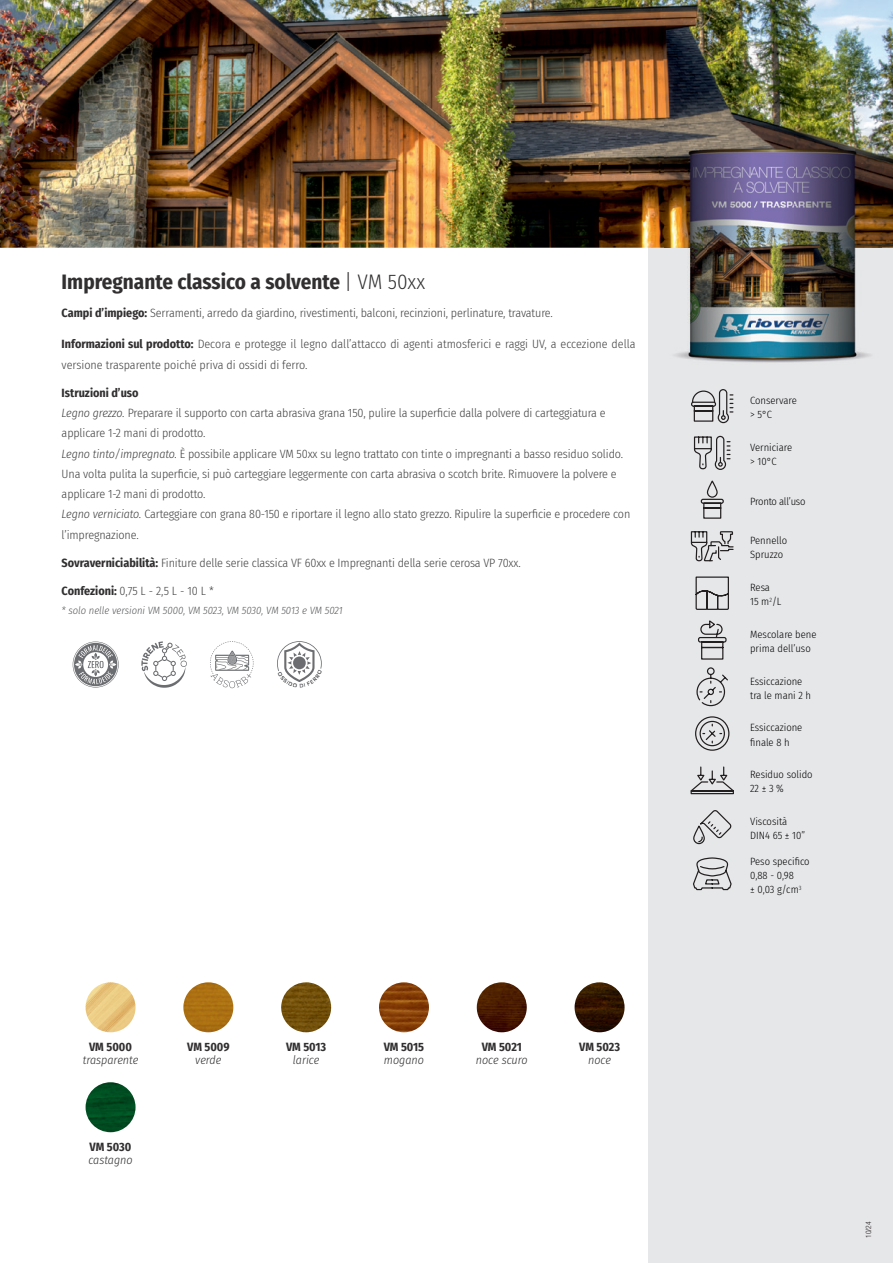
<style>
.page{position:relative;width:893px;height:1263px;background:#fff}
.page>*{position:absolute;margin:0;border:0;box-sizing:border-box;transform-origin:0 0}
.t1{font:700 21px "Fira Sans Condensed";color:#312f30}
.t2{font:300 12px/20.2px "Fira Sans Condensed";letter-spacing:-.01em;color:#3e3e3f}
.t3{font:italic 300 12px "Fira Sans Condensed";color:#312f30}
.t4{font:700 12px "Fira Sans Condensed";letter-spacing:-.005em;color:#312f30}
.t5{font:300 10.5px/14.2px "Fira Sans Condensed";color:#000}
.t6{font:italic 300 10.5px "Fira Sans Condensed";color:#57585a}
.t7{font:300 10.5px "Fira Sans Condensed";letter-spacing:-.02em;color:#000}
.t8{font:300 condensed 7.5px "Helvetica Neue LTW1 G";color:#231f20}
.s1{font-weight:300}
.s2{font-weight:700;color:#312f30}
.s3{font-style:italic}
</style>
<div class="page">
<div style="left:648px;top:0;width:245px;height:1263px;background:#e6e7e9"></div>
<svg style="left:691px;top:389px;width:42px;height:81px"></svg>
<svg style="left:690px;top:481px;width:44px;height:81px"></svg>
<svg style="left:695px;top:576px;width:34px;height:34px"></svg>
<svg style="left:698px;top:620px;width:29px;height:40px"></svg>
<svg style="left:696px;top:667px;width:32px;height:40px"></svg>
<svg style="left:695px;top:716px;width:35px;height:35px"></svg>
<svg style="left:690px;top:766px;width:44px;height:29px"></svg>
<svg style="left:693px;top:810px;width:39px;height:35px"></svg>
<svg style="left:693px;top:857px;width:39px;height:34px"></svg>
<img style="left:0;top:0;width:893px;height:248px">
<img style="left:664px;top:123px;width:217px;height:240px">
<img style="left:183px;top:982px;width:25px;height:33px">
<img style="left:379px;top:982px;width:50px;height:50px;border-radius:25px">
<img style="left:86px;top:1082px;width:50px;height:50px;border-radius:25px">
<svg style="left:72px;top:641px;width:250px;height:48px"></svg>
<h1 class="t1" style="left:62px;top:264px;width:365px">Impregnante classico a solvente <span class="s1">| VM 50xx</span></h1>
<p class="t2" style="left:62px;top:303px;width:493px"><span class="s2">Campi d’impiego:</span> Serramenti, arredo da giardino, rivestimenti, balconi, recinzioni, perlinature, travature.</p>
<p class="t2" style="left:62px;top:334px;width:575px"><span class="s2">Informazioni sul prodotto:</span> Decora e protegge il legno dall’attacco di agenti atmosferici e raggi UV, a eccezione della versione trasparente poiché priva di ossidi di ferro.</p>
<p class="t2" style="left:62px;top:383px;width:570px"><span class="s2">Istruzioni d’uso<br></span><span class="s3">Legno grezzo.</span> Preparare il supporto con carta abrasiva grana 150, pulire la superficie dalla polvere di carteggiatura e applicare 1-2 mani di prodotto.<br><span class="s3">Legno tinto/impregnato.</span> È possibile applicare VM 50xx su legno trattato con tinte o impregnanti a basso residuo solido.<br>Una volta pulita la superficie, si può carteggiare leggermente con carta abrasiva o scotch brite. Rimuovere la polvere e applicare 1-2 mani di prodotto.<br><span class="s3">Legno verniciato.</span> Carteggiare con grana 80-150 e riportare il legno allo stato grezzo. Ripulire la superficie e procedere con l’impregnazione.</p>
<p class="t2" style="left:62px;top:552px;width:461px"><span class="s2">Sovraverniciabilità:</span> Finiture delle serie classica VF 60xx e Impregnanti della serie cerosa VP 70xx.</p>
<p class="t2" style="left:62px;top:581px;width:154px"><span class="s2">Confezioni:</span> 0,75 L - 2,5 L - 10 L *</p>
<p class="t6" style="left:62px;top:602px;width:283px">* solo nelle versioni VM 5000, VM 5023, VM 5030, VM 5013 e VM 5021</p>
<p class="t4" style="left:89px;top:1037px;width:44px">VM 5000</p>
<p class="t4" style="left:187px;top:1037px;width:44px">VM 5009</p>
<p class="t4" style="left:286px;top:1037px;width:42px">VM 5013</p>
<p class="t4" style="left:384px;top:1037px;width:42px">VM 5015</p>
<p class="t4" style="left:482px;top:1037px;width:42px">VM 5021</p>
<p class="t4" style="left:579px;top:1037px;width:42px">VM 5023</p>
<p class="t3" style="left:83px;top:1051px;width:57px">trasparente</p>
<p class="t3" style="left:195px;top:1051px;width:28px">verde</p>
<p class="t3" style="left:293px;top:1051px;width:28px">larice</p>
<p class="t3" style="left:384px;top:1051px;width:42px">mogano</p>
<p class="t3" style="left:476px;top:1051px;width:53px">noce scuro</p>
<p class="t3" style="left:588px;top:1051px;width:24px">noce</p>
<p class="t4" style="left:90px;top:1137px;width:43px">VM 5030</p>
<p class="t3" style="left:88px;top:1151px;width:46px">castagno</p>
<p class="t5" style="left:750px;top:393px;width:48px">Conservare &gt; 5°C</p>
<p class="t5" style="left:750px;top:440px;width:44px">Verniciare &gt; 10°C</p>
<p class="t7" style="left:750px;top:493px;width:57px">Pronto all’uso</p>
<p class="t5" style="left:750px;top:533px;width:39px">Pennello<br>Spruzzo</p>
<p class="t5" style="left:750px;top:580px;width:33px">Resa<br>15 m<sup>2</sup>/L</p>
<p class="t5" style="left:750px;top:627px;width:68px">Mescolare bene prima dell’uso</p>
<p class="t5" style="left:750px;top:674px;width:62px">Essiccazione tra le mani 2 h</p>
<p class="t5" style="left:750px;top:720px;width:54px">Essiccazione finale 8 h</p>
<p class="t5" style="left:750px;top:767px;width:64px">Residuo solido<br>22 ± 3 %</p>
<p class="t5" style="left:750px;top:814px;width:56px">Viscosità<br>DIN4 65 ± 10”</p>
<p class="t5" style="left:750px;top:854px;width:61px">Peso specifico<br>0,88 - 0,98<br>± 0,03 g/cm<sup>3</sup></p>
<p class="t8" style="left:864px;top:1238px;width:18px;rotate:-90deg">10/24</p>
</div>
